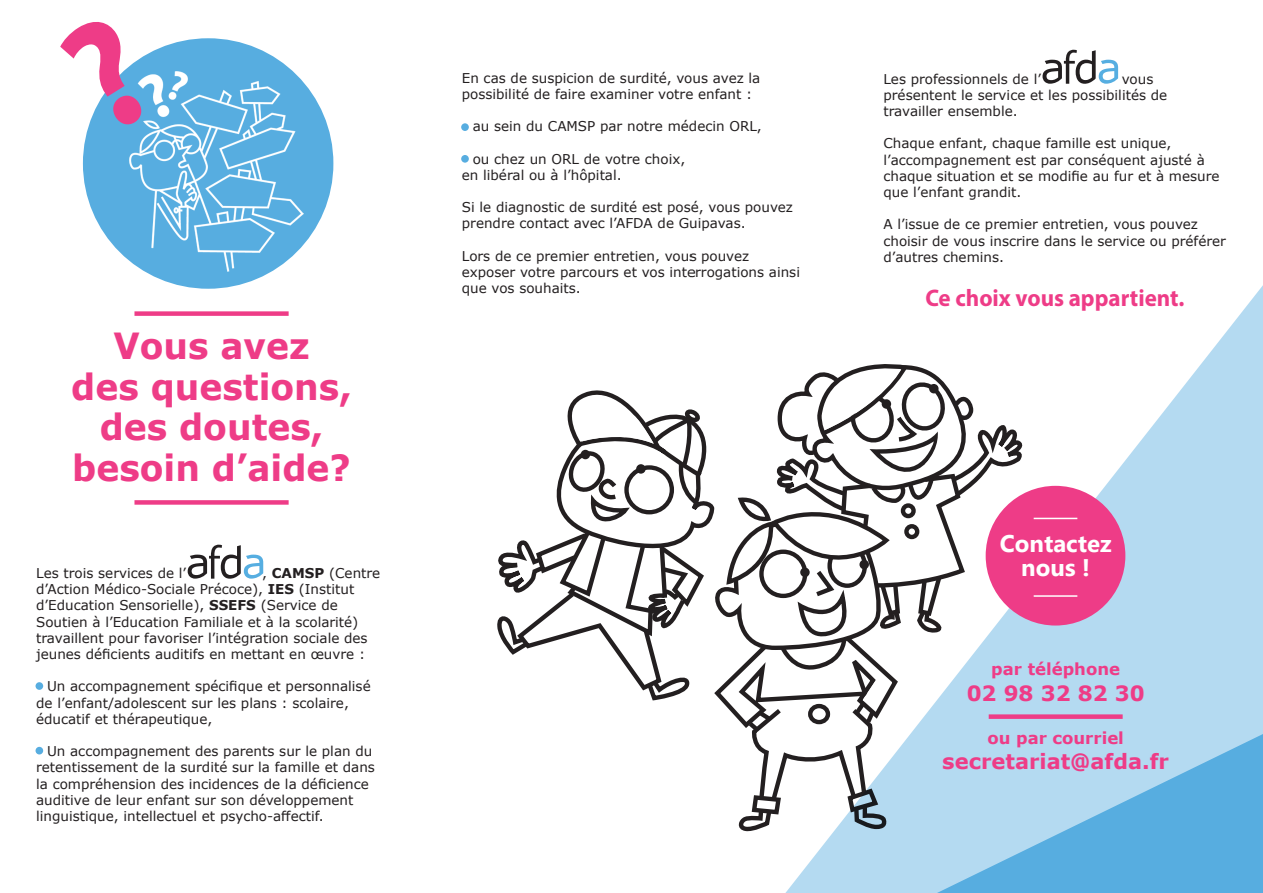
<style>
.page{position:relative;width:1263px;height:893px;background:#fff}
.page>*{position:absolute;margin:0;border:0;box-sizing:border-box;transform-origin:0 0}
.t1{font:700 36px/40.5px "Verdana";color:#ee3c87;text-align:center;scale:.96 1}
.t2{font:700 24px "Myriad Pro";color:#ee3c87;scale:.96 1}
.t3{font:700 24px/24px "Segoe UI";color:#fff;text-align:center}
.t4{font:700 21px "Verdana";color:#ee3c87}
.t5{font:700 16.5px "Verdana";color:#ee3c87}
.t6{font:13.5px/16.2px "Verdana";color:#231f20}
.s1{font-weight:700}
.s2{color:#fff}
</style>
<div class="page">
<div style="left:134px;top:311px;width:155px;height:5px;background:#ee3c87"></div>
<div style="left:134px;top:500px;width:155px;height:5px;background:#ee3c87"></div>
<div style="left:83px;top:38px;width:250px;height:251px;background:#57ade0;border-radius:50%"></div>
<img style="left:128px;top:71px;width:176px;height:202px">
<div style="left:461px;top:123px;width:8px;height:8px;background:#57ade0;border-radius:50%"></div>
<div style="left:461px;top:155px;width:8px;height:8px;background:#57ade0;border-radius:50%"></div>
<div style="left:36px;top:682px;width:7px;height:8px;background:#57ade0;border-radius:50%"></div>
<div style="left:36px;top:747px;width:7px;height:7px;background:#57ade0;border-radius:50%"></div>
<svg style="left:188px;top:545px;width:75px;height:34px"></svg>
<svg style="left:1042px;top:50px;width:76px;height:34px"></svg>
<svg style="left:785px;top:285px;width:478px;height:608px;fill:#b4daf1"></svg>
<svg style="left:497px;top:355px;width:528px;height:479px"></svg>
<div style="left:986px;top:486px;width:139px;height:139px;background:#ee3c87;border-radius:50%"></div>
<hr style="left:1034px;top:518px;width:43px;height:1px;background:#fff">
<hr style="left:1034px;top:595px;width:43px;height:2px;background:#fff">
<div style="left:989px;top:714px;width:134px;height:5px;background:#ee3c87"></div>
<svg style="left:86px;top:47px;width:75px;height:87px"></svg>
<h1 class="t1" style="left:71px;top:325px;width:294px">Vous avez<br>des questions, des doutes, besoin d’aide?</h1>
<p class="t6" style="left:36px;top:565px;width:346px;text-indent:226px">, <span class="s1">CAMSP</span> (Centre d’Action Médico-Sociale Précoce), <span class="s1">IES</span> (Institut d’Education Sensorielle), <span class="s1">SSEFS</span> (Service de Soutien à l’Education Familiale et à la scolarité) travaillent pour favoriser l’intégration sociale des jeunes déficients auditifs en mettant en œuvre :</p>
<p class="t6" style="left:36px;top:678px;width:336px"><span class="s2">-</span> U n accompagnement spécifique et personnalisé de l’enfant/adolescent sur les plans : scolaire, éducatif et thérapeutique,</p>
<p class="t6" style="left:36px;top:743px;width:340px"><span class="s2">-</span> U n accompagnement des parents sur le plan du retentissement de la surdité sur la famille et dans la compréhension des incidences de la déficience auditive de leur enfant sur son développement linguistique, intellectuel et psycho-affectif.</p>
<p class="t6" style="left:36px;top:565px;width:152px">Les trois services de l’</p>
<p class="t6" style="left:462px;top:69px;width:300px">En cas de suspicion de surdité, vous avez la possibilité de faire examiner votre enfant :</p>
<p class="t6" style="left:462px;top:118px;width:302px">- au sein du CAMSP par notre médecin ORL,</p>
<p class="t6" style="left:462px;top:150px;width:225px">- ou chez un ORL de votre choix, en libéral ou à l’hôpital.</p>
<p class="t6" style="left:462px;top:199px;width:333px">Si le diagnostic de surdité est posé, vous pouvez prendre contact avec l’AFDA de Guipavas.</p>
<p class="t6" style="left:462px;top:248px;width:340px">Lors de ce premier entretien, vous pouvez exposer votre parcours et vos interrogations ainsi que vos souhaits.</p>
<p class="t6" style="left:883px;top:71px;width:159px">Les professionnels de l’</p>
<p class="t6" style="left:883px;top:71px;width:285px;text-indent:238px">vous présentent le service et les possibilités de travailler ensemble.</p>
<p class="t6" style="left:883px;top:135px;width:338px">Chaque enfant, chaque famille est unique, l’accompagnement est par conséquent ajusté à chaque situation et se modifie au fur et à mesure que l’enfant grandit.</p>
<p class="t6" style="left:883px;top:216px;width:344px">A l’issue de ce premier entretien, vous pouvez choisir de vous inscrire dans le service ou préférer d’autres chemins.</p>
<h2 class="t2" style="left:925px;top:282px;width:271px">Ce choix vous appartient.</h2>
<h2 class="t3" style="left:1000px;top:532px;width:113px">Contactez nous !</h2>
<p class="t5" style="left:991px;top:658px;width:130px">par téléphone</p>
<h3 class="t4" style="left:967px;top:678px;width:180px">02 98 32 82 30</h3>
<p class="t5" style="left:987px;top:726px;width:138px">ou par courriel</p>
<h3 class="t4" style="left:942px;top:746px;width:228px">secretariat@afda.fr</h3>
</div>
